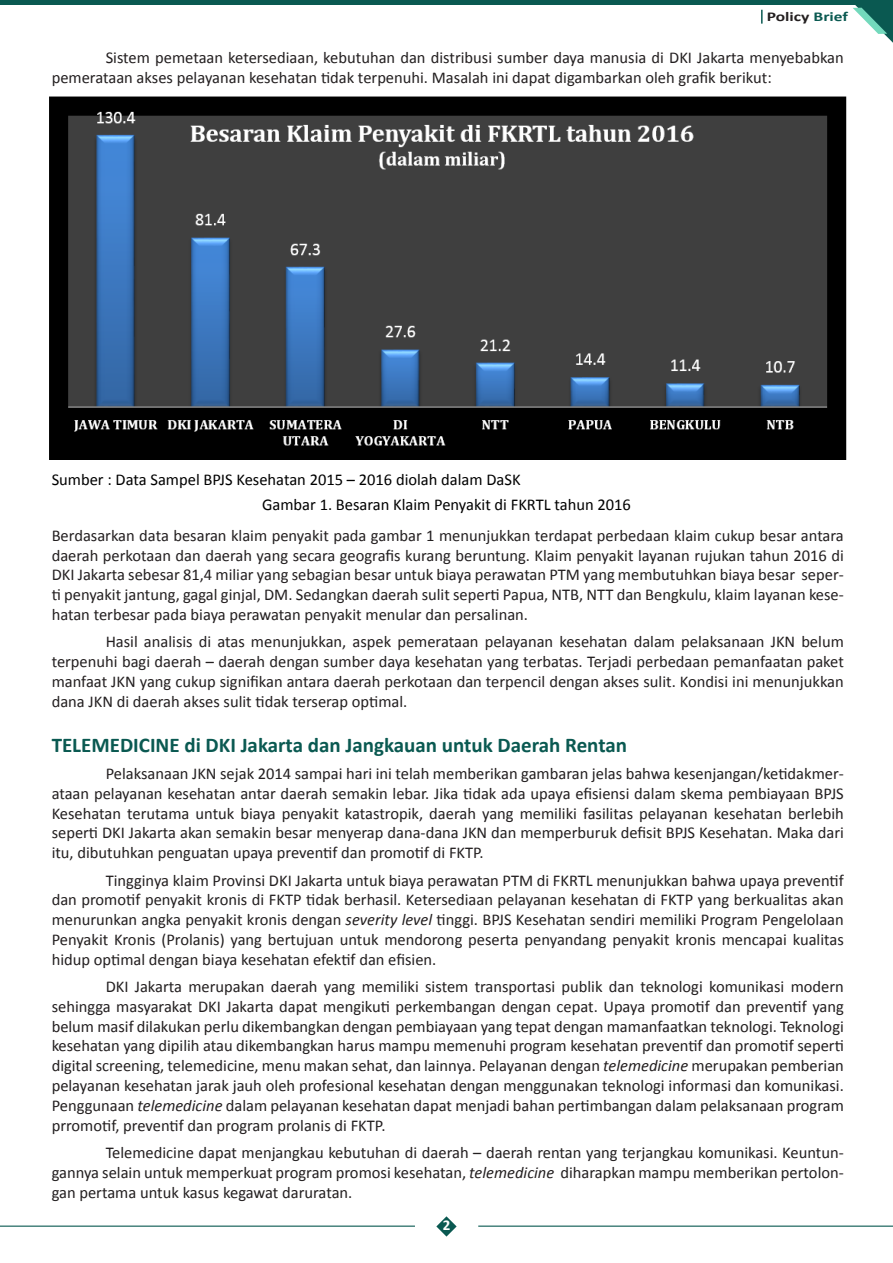
<style>
.page{position:relative;width:893px;height:1263px;background:#fff}
.page>*{position:absolute;margin:0;border:0;box-sizing:border-box;transform-origin:0 0}
.t1{font:700 21px "Calibri";color:#0a5951}
.t2{font:16.5px/19.8px "Calibri";color:#231f20;text-align:justify}
.t3{font:16.5px/25px "Calibri";color:#000}
.t4{font:700 15px "Calibri";color:#fff}
.t5{font:700 13.5px "Calibri";color:#231f20;scale:1.3 1}
.s1{color:#0a5951}
.s2{font-style:italic}
</style>
<div class="page">
<svg style="left:850px;top:0;width:43px;height:43px"></svg>
<hr style="left:0;top:0;width:870px;height:4px;background:#0a5951">
<svg style="left:761px;top:10px;width:2px;height:14px"></svg>
<img style="left:49px;top:96px;width:798px;height:363px">
<hr style="left:478px;top:1225px;width:415px;height:2px;background:#0a5951">
<hr style="left:0;top:1225px;width:415px;height:2px;background:#0a5951">
<svg style="left:436px;top:1216px;width:21px;height:20px"></svg>
<p class="t5" style="left:767px;top:8px;width:64px">Policy <span class="s1">Brief</span></p>
<p class="t2" style="left:52px;top:48px;width:794px;text-indent:54px">Sistem pemetaan ketersediaan, kebutuhan dan distribusi sumber daya manusia di DKI Jakarta menyebabkan pemerataan akses pelayanan kesehatan tidak terpenuhi. Masalah ini dapat digambarkan oleh grafik berikut:</p>
<p class="t3" style="left:262px;top:467px;width:370px;text-indent:-210px">Sumber : Data Sampel BPJS Kesehatan 2015 – 2016 diolah dalam DaSK<br>Gambar 1. Besaran Klaim Penyakit di FKRTL tahun 2016</p>
<p class="t2" style="left:52px;top:525px;width:794px">Berdasarkan data besaran klaim penyakit pada gambar 1 menunjukkan terdapat perbedaan klaim cukup besar antara daerah perkotaan dan daerah yang secara geografis kurang beruntung. Klaim penyakit layanan rujukan tahun 2016 di DKI Jakarta sebesar 81,4 miliar yang sebagian besar untuk biaya perawatan PTM yang membutuhkan biaya besar seper&shy;ti penyakit jantung, gagal ginjal, DM. Sedangkan daerah sulit seperti Papua, NTB, NTT dan Bengkulu, klaim layanan kese&shy;hatan terbesar pada biaya perawatan penyakit menular dan persalinan.</p>
<p class="t2" style="left:52px;top:632px;width:794px;text-indent:54px">Hasil analisis di atas menunjukkan, aspek pemerataan pelayanan kesehatan dalam pelaksanaan JKN belum terpenuhi bagi daerah – daerah dengan sumber daya kesehatan yang terbatas. Terjadi perbedaan pemanfaatan paket manfaat JKN yang cukup signifikan antara daerah perkotaan dan terpencil dengan akses sulit. Kondisi ini menunjukkan dana JKN di daerah akses sulit tidak terserap optimal.</p>
<p class="t1" style="left:52px;top:731px;width:577px">TELEMEDICINE di DKI Jakarta dan Jangkauan untuk Daerah Rentan</p>
<p class="t2" style="left:52px;top:764px;width:794px;text-indent:54px">Pelaksanaan JKN sejak 2014 sampai hari ini telah memberikan gambaran jelas bahwa kesenjangan/ketidakmer&shy;ataan pelayanan kesehatan antar daerah semakin lebar. Jika tidak ada upaya efisiensi dalam skema pembiayaan BPJS Kesehatan terutama untuk biaya penyakit katastropik, daerah yang memiliki fasilitas pelayanan kesehatan berlebih seperti DKI Jakarta akan semakin besar menyerap dana-dana JKN dan memperburuk defisit BPJS Kesehatan. Maka dari itu, dibutuhkan penguatan upaya preventif dan promotif di FKTP.</p>
<p class="t2" style="left:52px;top:870px;width:794px;text-indent:54px">Tingginya klaim Provinsi DKI Jakarta untuk biaya perawatan PTM di FKRTL menunjukkan bahwa upaya preventif dan promotif penyakit kronis di FKTP tidak berhasil. Ketersediaan pelayanan kesehatan di FKTP yang berkualitas akan menurunkan angka penyakit kronis dengan <span class="s2">severity level</span> tinggi. BPJS Kesehatan sendiri memiliki Program Pengelolaan Penyakit Kronis (Prolanis) yang bertujuan untuk mendorong peserta penyandang penyakit kronis mencapai kualitas hidup optimal dengan biaya kesehatan efektif dan efisien.</p>
<p class="t2" style="left:52px;top:977px;width:794px;text-indent:54px">DKI Jakarta merupakan daerah yang memiliki sistem transportasi publik dan teknologi komunikasi modern sehingga masyarakat DKI Jakarta dapat mengikuti perkembangan dengan cepat. Upaya promotif dan preventif yang belum masif dilakukan perlu dikembangkan dengan pembiayaan yang tepat dengan mamanfaatkan teknologi. Teknologi kesehatan yang dipilih atau dikembangkan harus mampu memenuhi program kesehatan preventif dan promotif seperti digital screening, telemedicine, menu makan sehat, dan lainnya. Pelayanan dengan <span class="s2">telemedicine</span> merupakan pemberian pelayanan kesehatan jarak jauh oleh profesional kesehatan dengan menggunakan teknologi informasi dan komunikasi.<br>Penggunaan <span class="s2">telemedicine</span> dalam pelayanan kesehatan dapat menjadi bahan pertimbangan dalam pelaksanaan program prromotif, preventif dan program prolanis di FKTP.</p>
<p class="t2" style="left:52px;top:1142px;width:794px;text-indent:54px">Telemedicine dapat menjangkau kebutuhan di daerah – daerah rentan yang terjangkau komunikasi. Keuntun&shy;gannya selain untuk memperkuat program promosi kesehatan, <span class="s2">telemedicine</span> diharapkan mampu memberikan pertolon&shy;gan pertama untuk kasus kegawat daruratan.</p>
<p class="t4" style="left:443px;top:1216px;width:9px">2</p>
</div>
